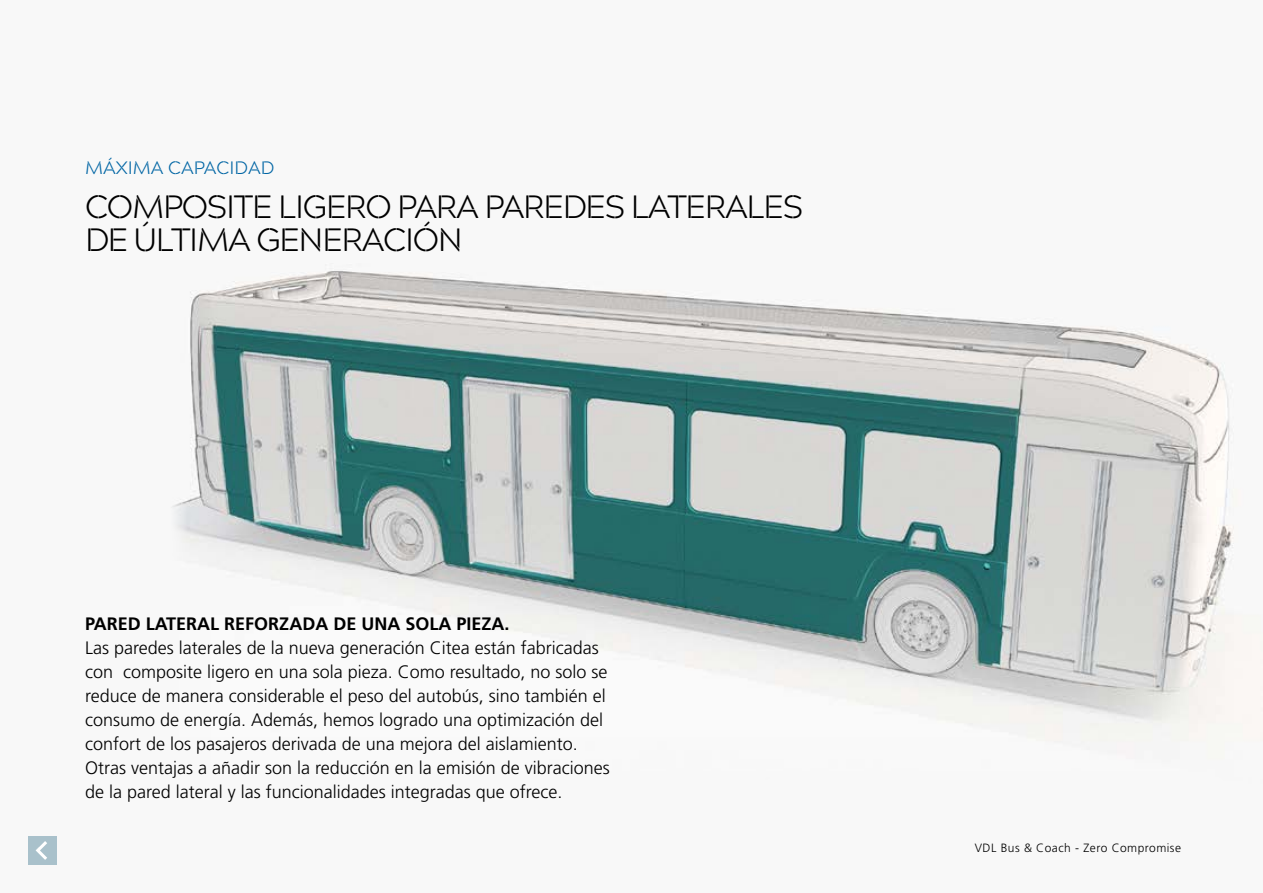
<style>
.page{position:relative;width:1263px;height:893px;background:#fff}
.page>*{position:absolute;margin:0;border:0;box-sizing:border-box;transform-origin:0 0}
.t1{font:300 32.25px/33.3px "Acherus Militant 1";letter-spacing:-.04em;color:#000}
.t2{font:300 18px/24px "Frutiger LT Std";color:#000}
.t3{font:700 18px "Frutiger LT Std";color:#000}
.t4{font:300 18px "Acherus Militant 1";color:#0065a4}
.t5{font:300 12px "Frutiger LT Std";letter-spacing:.04em;color:#000}
</style>
<div class="page">
<img style="left:210px;top:281px;width:1053px;height:457px">
<div style="left:0;top:0;width:1263px;height:281px;background:#f8f8f8"></div>
<div style="left:0;top:0;width:210px;height:893px;background:#f8f8f8"></div>
<div style="left:0;top:738px;width:1263px;height:155px;background:#f8f8f8"></div>
<div style="left:28px;top:836px;width:29px;height:29px;background:#a9c1cb"></div>
<svg style="left:36px;top:841px;width:11px;height:19px"></svg>
<p class="t4" style="left:85px;top:152px;width:191px">MÁXIMA CAPACIDAD</p>
<h1 class="t1" style="left:85px;top:188px;width:720px">COMPOSITE LIGERO PARA PAREDES LATERALES<br>DE ÚLTIMA GENERACIÓN</h1>
<p class="t3" style="left:85px;top:613px;width:426px">PARED LATERAL REFORZADA DE UNA SOLA PIEZA.</p>
<p class="t2" style="left:85px;top:636px;width:526px">Las paredes laterales de la nueva generación Citea están fabricadas con composite ligero en una sola pieza. Como resultado, no solo se reduce de manera considerable el peso del autobús, sino también el consumo de energía. Además, hemos logrado una optimización del confort de los pasajeros derivada de una mejora del aislamiento.<br>Otras ventajas a añadir son la reducción en la emisión de vibraciones de la pared lateral y las funcionalidades integradas que ofrece.</p>
<p class="t5" style="left:975px;top:841px;width:208px">VDL Bus &amp; Coach - Zero Compromise</p>
</div>
